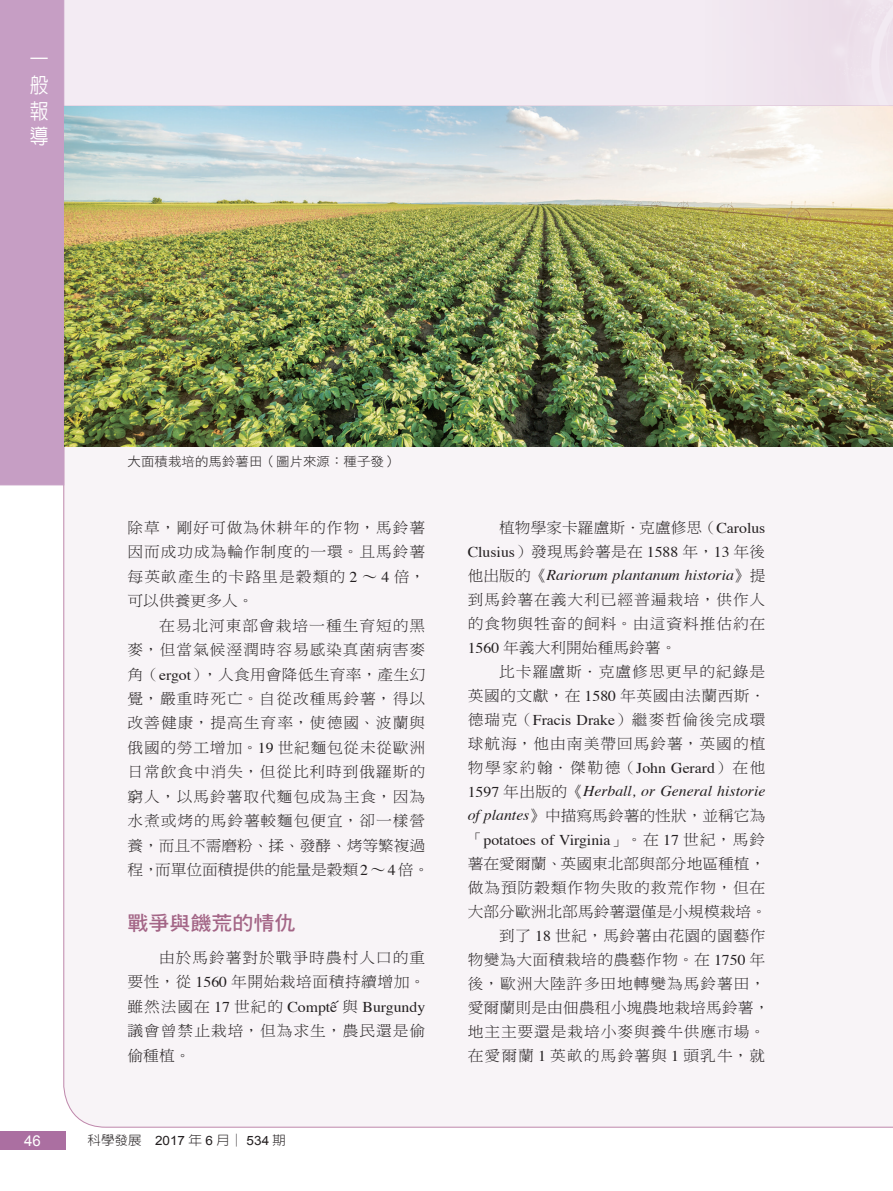
<style>
.page{position:relative;width:893px;height:1191px;background:#fff}
.page>*{position:absolute;margin:0;border:0;box-sizing:border-box;transform-origin:0 0}
.t1{font:500 21px/25.7px "AR New Hei B5";color:#fff;text-align:justify;scale:.9 1}
.一般_內文大標{font:19.95px "DF Hei Std W7";color:#a36586;scale:1.05 1}
.A_內文{font:15px/24px "DF Ming Std W3";letter-spacing:.055em;color:#231f20;text-align:justify;scale:1.05 1}
.左頁碼{font:15px "Arial";color:#fff}
.圖說{font:12.9px "DF Hei Std W3";color:#231f20;scale:1.05 1}
.科學發展__年月_期{font:300 12.9px "AR New Hei B5";color:#231f20;scale:1.05 1}
.s1{font-family:"Times"}
.s2{font-family:"Arial";font-weight:400}
.s3{font-family:"Times";font-style:italic}
</style>
<div class="page">
<div style="left:63px;top:446px;width:830px;height:682px;background:#f8f4f7"></div>
<hr style="left:0;top:106px;width:893px;height:1px;background:#b6769f">
<div style="left:0;top:0;width:64px;height:485px;background:#c69ec4"></div>
<div style="left:0;top:1131px;width:65px;height:18px;background:#ab6fa1"></div>
<img style="left:64px;top:107px;width:829px;height:339px">
<h1 class="t1" style="left:30px;top:47px;width:22px">一般報導</h1>
<p class="圖說" style="left:128px;top:454px;width:259px">大面積栽培的馬鈴薯田（圖片來源：種子發）</p>
<p class="A_內文" style="left:128px;top:515px;width:285px;line-height:24.5px">除草，剛好可做為休耕年的作物，馬鈴薯因而成功成為輪作制度的一環。且馬鈴薯每英畝產生的卡路里是穀類的 <span class="s1">2</span> ∼ <span class="s1">4</span> 倍，可以供養更多人。</p>
<p class="A_內文" style="left:128px;top:613px;width:289px;line-height:24.5px;text-align:left;text-indent:31px">在易北河東部會栽培一種生育短的黑麥，但當氣候溼潤時容易感染真菌病害麥角（<span class="s1">ergot</span>），人食用會降低生育率，產生幻覺，嚴重時死亡。自從改種馬鈴薯，得以改善健康，提高生育率，使德國、波蘭與俄國的勞工增加。<span class="s1">19</span> 世紀麵包從未從歐洲日常飲食中消失，但從比利時到俄羅斯的窮人，以馬鈴薯取代麵包成為主食，因為水煮或烤的馬鈴薯較麵包便宜，卻一樣營養，而且不需磨粉、揉、發酵、烤等繁複過程，而單位面積提供的能量是穀類<span class="s1">2</span>∼<span class="s1">4</span>倍。</p>
<p class="一般_內文大標" style="left:128px;top:911px;width:161px">戰爭與饑荒的情仇</p>
<p class="A_內文" style="left:128px;top:945px;width:285px;line-height:24.5px;text-indent:31px">由於馬鈴薯對於戰爭時農村人口的重要性，從 <span class="s1">1560</span> 年開始栽培面積持續增加。雖然法國在 <span class="s1">17</span> 世紀的 <span class="s1">Comptế</span> 與 <span class="s1">Burgundy</span>議會曾禁止栽培，但為求生，農民還是偷偷種植。</p>
<p class="左頁碼" style="left:24px;top:1131px;width:18px">46</p>
<p class="科學發展__年月_期" style="left:88px;top:1134px;width:190px">科學發展 <span class="s2">2017</span> 年 <span class="s2">6</span> 月│ <span class="s2">534</span> 期</p>
<p class="A_內文" style="left:468px;top:515px;width:285px;text-indent:31px">植物學家卡羅盧斯．克盧修思（<span class="s1">Carolus Clusius</span>）發現馬鈴薯是在 <span class="s1">1588</span> 年，<span class="s1">13</span> 年後他出版的《<span class="s3">Rariorum plantanum historia</span>》提到馬鈴薯在義大利已經普遍栽培，供作人的食物與牲畜的飼料。由這資料推估約在<span class="s1">1560</span> 年義大利開始種馬鈴薯。</p>
<p class="A_內文" style="left:468px;top:659px;width:286px;text-indent:31px">比卡羅盧斯．克盧修思更早的紀錄是英國的文獻，在 <span class="s1">1580</span> 年英國由法蘭西斯．德瑞克（<span class="s1">Fracis Drake</span>）繼麥哲倫後完成環球航海，他由南美帶回馬鈴薯，英國的植物學家約翰．傑勒德（<span class="s1">John Gerard</span>）在他<span class="s1">1597</span> 年出版的《<span class="s3">Herball, or General historie of plantes</span>》中描寫馬鈴薯的性狀，並稱它為「<span class="s1">potatoes of Virginia</span>」。在 <span class="s1">17</span> 世紀，馬鈴薯在愛爾蘭、英國東北部與部分地區種植，做為預防穀類作物失敗的救荒作物，但在大部分歐洲北部馬鈴薯還僅是小規模栽培。</p>
<p class="A_內文" style="left:468px;top:923px;width:289px;text-align:left;text-indent:31px">到了 <span class="s1">18</span> 世紀，馬鈴薯由花園的園藝作物變為大面積栽培的農藝作物。在 <span class="s1">1750</span> 年後，歐洲大陸許多田地轉變為馬鈴薯田，愛爾蘭則是由佃農租小塊農地栽培馬鈴薯，地主主要還是栽培小麥與養牛供應市場。在愛爾蘭 <span class="s1">1</span> 英畝的馬鈴薯與 <span class="s1">1</span> 頭乳牛，就</p>
</div>
